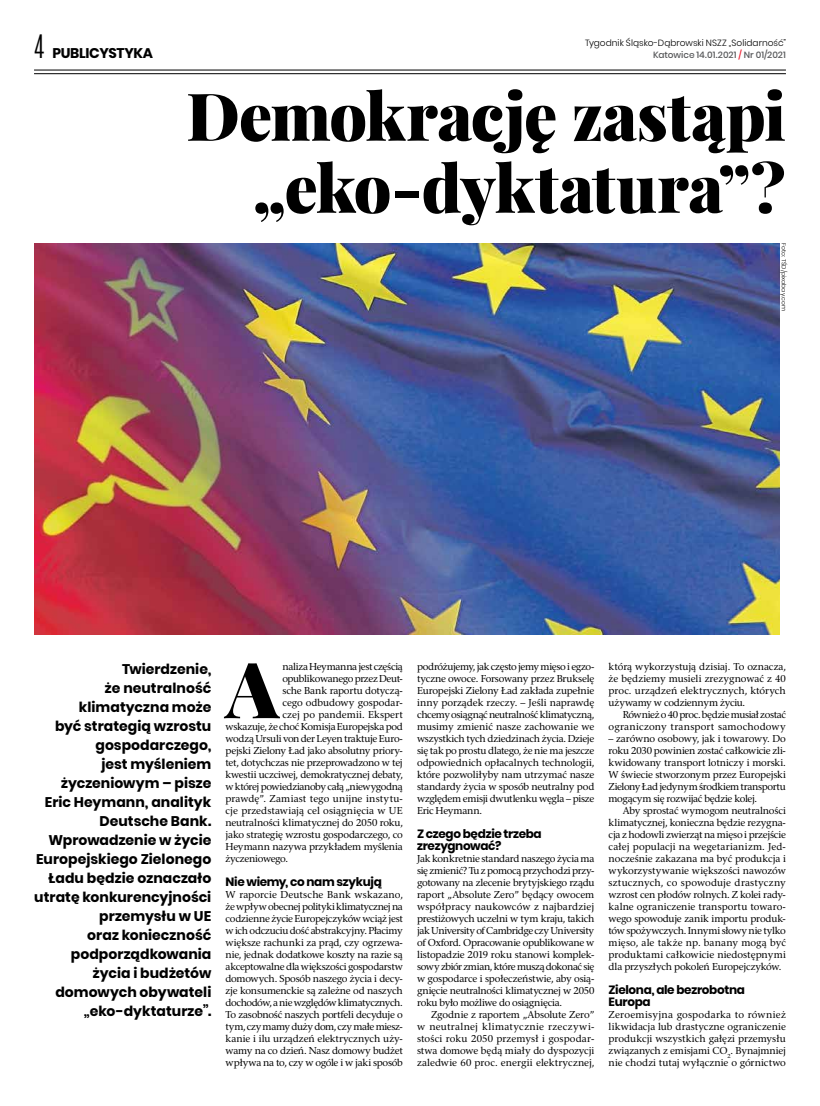
<style>
.page{position:relative;width:820px;height:1106px;background:#fff}
.page>*{position:absolute;margin:0;border:0;box-sizing:border-box;transform-origin:0 0}
.t1{font:900 77.7px "Playfair Display";color:#000}
.t2{font:900 66px/72px "Playfair Display";letter-spacing:-.01em;color:#000;text-align:right}
.t3{font:700 14px/19px "Poppins";color:#000;text-align:right}
.t4{font:700 14px "Poppins";letter-spacing:-.025em;color:#000}
.t5{font:700 12px/12px "Poppins";letter-spacing:-.03em;color:#000}
.t6{font:10px/12px "Rashel EFN";letter-spacing:-.02em;color:#000;text-align:justify}
.t7{font:10px/12px "Rashel EFN";color:#000;text-align:right}
.t8{font:10px "Rashel EFN";letter-spacing:.01em;color:#000}
.t9{font:10px "Rashel EFN";letter-spacing:-.04em;color:#000}
.t10{font:10px "Rashel EFN";letter-spacing:.005em;color:#000}
.t11{font:300 9px "Poppins";color:#000}
.t12{font:500 9px "Poppins";color:#58595b}
.t13{font:300 6px "Poppins";letter-spacing:.015em;color:#000}
.s1{font-family:"Antonio";font-weight:300;font-size:27px}
.s2{color:#ed1c2e}
</style>
<div class="page">
<hr style="left:34px;top:70px;width:751px;height:1px;background:#000">
<hr style="left:34px;top:73px;width:751px;height:1px;background:#000">
<img style="left:34px;top:243px;width:745px;height:391px">
<h3 class="t4" style="left:34px;top:45px;width:120px"><span class="s1">4</span> PUBLICYSTYKA</h3>
<p class="t11" style="left:585px;top:38px;width:202px">Tygodnik Śląsko-Dąbrowski NSZZ „Solidarność”</p>
<p class="t12" style="left:653px;top:50px;width:134px">Katowice 14.01.2021 <span class="s2">/</span> Nr 01/2021</p>
<h2 class="t2" style="left:186px;top:79px;width:601px">Demokrację zastąpi „eko-dyktatura”?</h2>
<p class="t13" style="left:787px;top:243px;width:69px;rotate:90deg">Foto: TŚD/pixabay.com</p>
<p class="t3" style="left:34px;top:659px;width:178px">Twierdzenie,<br>że neutralność klimatyczna może<br>być strategią wzrostu gospodarczego,<br>jest myśleniem życzeniowym – pisze<br>Eric Heymann, analityk<br>Deutsche Bank.<br>Wprowadzenie w życie<br>Europejskiego Zielonego<br>Ładu będzie oznaczało utratę konkurencyjności przemysłu w UE<br>oraz konieczność podporządkowania życia i budżetów domowych obywateli „eko-dyktaturze”.</p>
<h1 class="t1" style="left:225px;top:639px;width:55px">A</h1>
<p class="t6" style="left:282px;top:660px;width:122px">naliza Heymanna jest częścią</p>
<p class="t9" style="left:282px;top:672px;width:122px">opublikowanego przez Deut-</p>
<p class="t6" style="left:282px;top:684px;width:122px">sche Bank raportu dotyczą-</p>
<p class="t6" style="left:282px;top:696px;width:122px">cego odbudowy gospodar-</p>
<p class="t8" style="left:282px;top:708px;width:122px">czej po pandemii. Ekspert</p>
<p class="t6" style="left:225px;top:720px;width:179px">wskazuje, że choć Komisja Europejska pod</p>
<p class="t6" style="left:225px;top:732px;width:179px">wodzą Ursuli von der Leyen traktuje Euro-</p>
<p class="t6" style="left:225px;top:744px;width:179px">pejski Zielony Ład jako absolutny priory-</p>
<p class="t6" style="left:225px;top:756px;width:179px">tet, dotychczas nie przeprowadzono w tej</p>
<p class="t6" style="left:225px;top:768px;width:179px">kwestii uczciwej, demokratycznej debaty,</p>
<p class="t6" style="left:225px;top:780px;width:179px">w której powiedzianoby całą „niewygodną</p>
<p class="t8" style="left:225px;top:792px;width:179px">prawdę”. Zamiast tego unijne instytu-</p>
<p class="t10" style="left:225px;top:804px;width:179px">cje przedstawiają cel osiągnięcia w UE</p>
<p class="t6" style="left:225px;top:816px;width:179px">neutralności klimatycznej do 2050 roku,</p>
<p class="t6" style="left:225px;top:828px;width:179px">jako strategię wzrostu gospodarczego, co</p>
<p class="t6" style="left:225px;top:840px;width:179px">Heymann nazywa przykładem myślenia</p>
<p class="t9" style="left:225px;top:852px;width:64px">życzeniowego.</p>
<p class="t5" style="left:225px;top:876px;width:158px">Nie wiemy, co nam szykują</p>
<p class="t6" style="left:225px;top:888px;width:179px">W raporcie Deutsche Bank wskazano, że wpływ obecnej polityki klimatycznej na codzienne życie Europejczyków wciąż jest w ich odczuciu dość abstrakcyjny. Płacimy większe rachunki za prąd, czy ogrzewa&shy;nie, jednak dodatkowe koszty na razie są akceptowalne dla większości gospodarstw domowych. Sposób naszego życia i decy&shy;zje konsumenckie są zależne od naszych dochodów, a nie względów klimatycznych.<br>To zasobność naszych portfeli decyduje o tym, czy mamy duży dom, czy małe miesz&shy;kanie i ilu urządzeń elektrycznych uży&shy;wamy na co dzień. Nasz domowy budżet wpływa na to, czy w ogóle i w jaki sposób</p>
<p class="t6" style="left:417px;top:660px;width:179px">podróżujemy, jak często jemy mięso i egzo&shy;tyczne owoce. Forsowany przez Brukselę Europejski Zielony Ład zakłada zupełnie inny porządek rzeczy. – Jeśli naprawdę chcemy osiągnąć neutralność klimatyczną, musimy zmienić nasze zachowanie we wszystkich tych dziedzinach życia. Dzieje się tak po prostu dlatego, że nie ma jeszcze odpowiednich opłacalnych technologii, które pozwoliłyby nam utrzymać nasze standardy życia w sposób neutralny pod względem emisji dwutlenku węgla – pisze Eric Heymann.</p>
<p class="t5" style="left:417px;top:828px;width:126px">Z czego będzie trzeba zrezygnować?</p>
<p class="t6" style="left:417px;top:852px;width:179px">Jak konkretnie standard naszego życia ma się zmienić? Tu z pomocą przychodzi przy&shy;gotowany na zlecenie brytyjskiego rządu raport „Absolute Zero” będący owocem współpracy naukowców z najbardziej prestiżowych uczelni w tym kraju, takich jak University of Cambridge czy University of Oxford. Opracowanie opublikowane w listopadzie 2019 roku stanowi komplek&shy;sowy zbiór zmian, które muszą dokonać się w gospodarce i społeczeństwie, aby osią&shy;gnięcie neutralności klimatycznej w 2050 roku było możliwe do osiągnięcia.</p>
<p class="t6" style="left:417px;top:1008px;width:179px;text-indent:14px">Zgodnie z raportem „Absolute Zero” w neutralnej klimatycznie rzeczywi&shy;stości roku 2050 przemysł i gospodar&shy;stwa domowe będą miały do dyspozycji zaledwie 60 proc. energii elektrycznej,</p>
<p class="t6" style="left:608px;top:660px;width:179px">którą wykorzystują dzisiaj. To oznacza, że będziemy musieli zrezygnować z 40 proc. urządzeń elektrycznych, których używamy w codziennym życiu.</p>
<p class="t7" style="left:608px;top:708px;width:179px">Również o 40 proc. będzie musiał zostać ograniczony transport samochodowy</p>
<p class="t6" style="left:608px;top:732px;width:179px">– zarówno osobowy, jak i towarowy. Do roku 2030 powinien zostać całkowicie zli&shy;kwidowany transport lotniczy i morski.<br>W świecie stworzonym przez Europejski Zielony Ład jedynym środkiem transportu mogącym się rozwijać będzie kolej.</p>
<p class="t6" style="left:608px;top:804px;width:179px;text-indent:14px">Aby sprostać wymogom neutralności klimatycznej, konieczna będzie rezygna&shy;cja z hodowli zwierząt na mięso i przejście całej populacji na wegetarianizm. Jed&shy;nocześnie zakazana ma być produkcja i wykorzystywanie większości nawozów sztucznych, co spowoduje drastyczny wzrost cen płodów rolnych. Z kolei rady&shy;kalne ograniczenie transportu towaro&shy;wego spowoduje zanik importu produk&shy;tów spożywczych. Innymi słowy nie tylko mięso, ale także np. banany mogą być produktami całkowicie niedostępnymi dla przyszłych pokoleń Europejczyków.</p>
<p class="t5" style="left:608px;top:984px;width:138px">Zielona, ale bezrobotna<br>Europa</p>
<p class="t6" style="left:608px;top:1008px;width:179px">Zeroemisyjna gospodarka to również likwidacja lub drastyczne ograniczenie produkcji wszystkich gałęzi przemysłu związanych z emisjami CO<sub>2</sub>. Bynajmniej nie chodzi tutaj wyłącznie o górnictwo</p>
</div>
